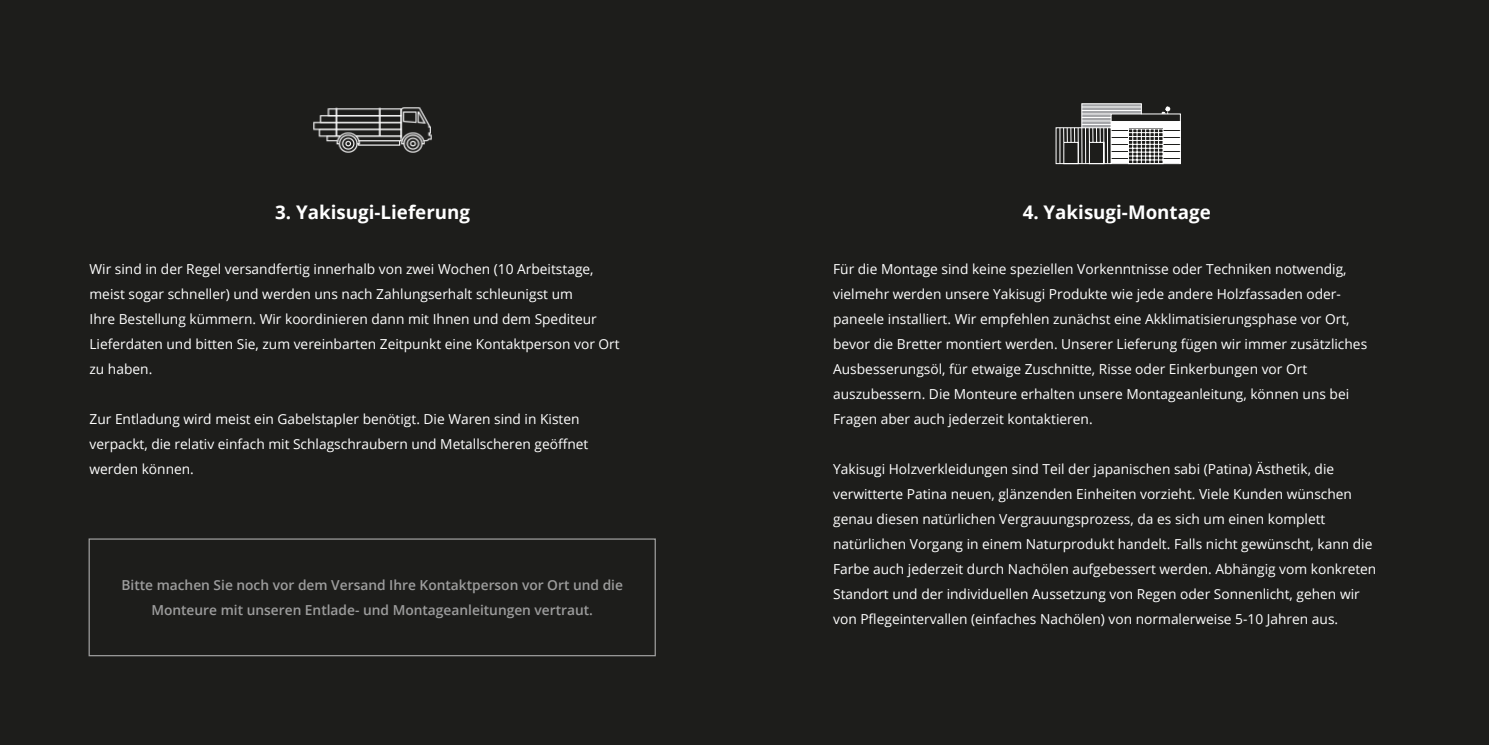
<style>
.page{position:relative;width:1489px;height:745px;background:#fff}
.page>*{position:absolute;margin:0;border:0;box-sizing:border-box;transform-origin:0 0}
.t1{font:700 18.75px "Open Sans";color:#fff}
.t2{font:13.75px/25px "Open Sans";color:#fff}
.t3{font:600 13.75px/25px "Open Sans";color:#9d9d9d;text-align:center}
</style>
<div class="page">
<div style="left:0;top:0;width:745px;height:744px;background:#1d1d1b"></div>
<div style="left:743px;top:0;width:745px;height:744px;background:#1d1d1b"></div>
<img style="left:313px;top:107px;width:119px;height:46px">
<div style="left:89px;top:538px;width:567px;height:118px;border:1px solid #9d9d9d"></div>
<svg style="left:1055px;top:103px;width:125px;height:61px"></svg>
<div style="left:1110px;top:113px;width:70px;height:9px;border:1px solid #fff"></div>
<h1 class="t1" style="left:275px;top:204px;width:196px">3. Yakisugi-Lieferung</h1>
<h1 class="t1" style="left:1022px;top:204px;width:190px">4. Yakisugi-Montage</h1>
<p class="t2" style="left:89px;top:255px;width:531px">Wir sind in der Regel versandfertig innerhalb von zwei Wochen (10 Arbeitstage, meist sogar schneller) und werden uns nach Zahlungserhalt schleunigst um<br>Ihre Bestellung kümmern. Wir koordinieren dann mit Ihnen und dem Spediteur Lieferdaten und bitten Sie, zum vereinbarten Zeitpunkt eine Kontaktperson vor Ort zu haben.</p>
<p class="t2" style="left:89px;top:405px;width:500px">Zur Entladung wird meist ein Gabelstapler benötigt. Die Waren sind in Kisten verpackt, die relativ einfach mit Schlagschraubern und Metallscheren geöffnet werden können.</p>
<p class="t2" style="left:833px;top:255px;width:535px">Für die Montage sind keine speziellen Vorkenntnisse oder Techniken notwendig, vielmehr werden unsere Yakisugi Produkte wie jede andere Holzfassaden oder&shy;paneele installiert. Wir empfehlen zunächst eine Akklimatisierungsphase vor Ort, bevor die Bretter montiert werden. Unserer Lieferung fügen wir immer zusätzliches Ausbesserungsöl, für etwaige Zuschnitte, Risse oder Einkerbungen vor Ort auszubessern. Die Monteure erhalten unsere Montageanleitung, können uns bei Fragen aber auch jederzeit kontaktieren.</p>
<p class="t2" style="left:833px;top:455px;width:544px">Yakisugi Holzverkleidungen sind Teil der japanischen sabi (Patina) Ästhetik, die verwitterte Patina neuen, glänzenden Einheiten vorzieht. Viele Kunden wünschen genau diesen natürlichen Vergrauungsprozess, da es sich um einen komplett natürlichen Vorgang in einem Naturprodukt handelt. Falls nicht gewünscht, kann die Farbe auch jederzeit durch Nachölen aufgebessert werden. Abhängig vom konkreten Standort und der individuellen Aussetzung von Regen oder Sonnenlicht, gehen wir von Pflegeintervallen (einfaches Nachölen) von normalerweise 5-10 Jahren aus.</p>
<p class="t3" style="left:121px;top:573px;width:503px">Bitte machen Sie noch vor dem Versand Ihre Kontaktperson vor Ort und die<br>Monteure mit unseren Entlade- und Montageanleitungen vertraut.</p>
</div>
